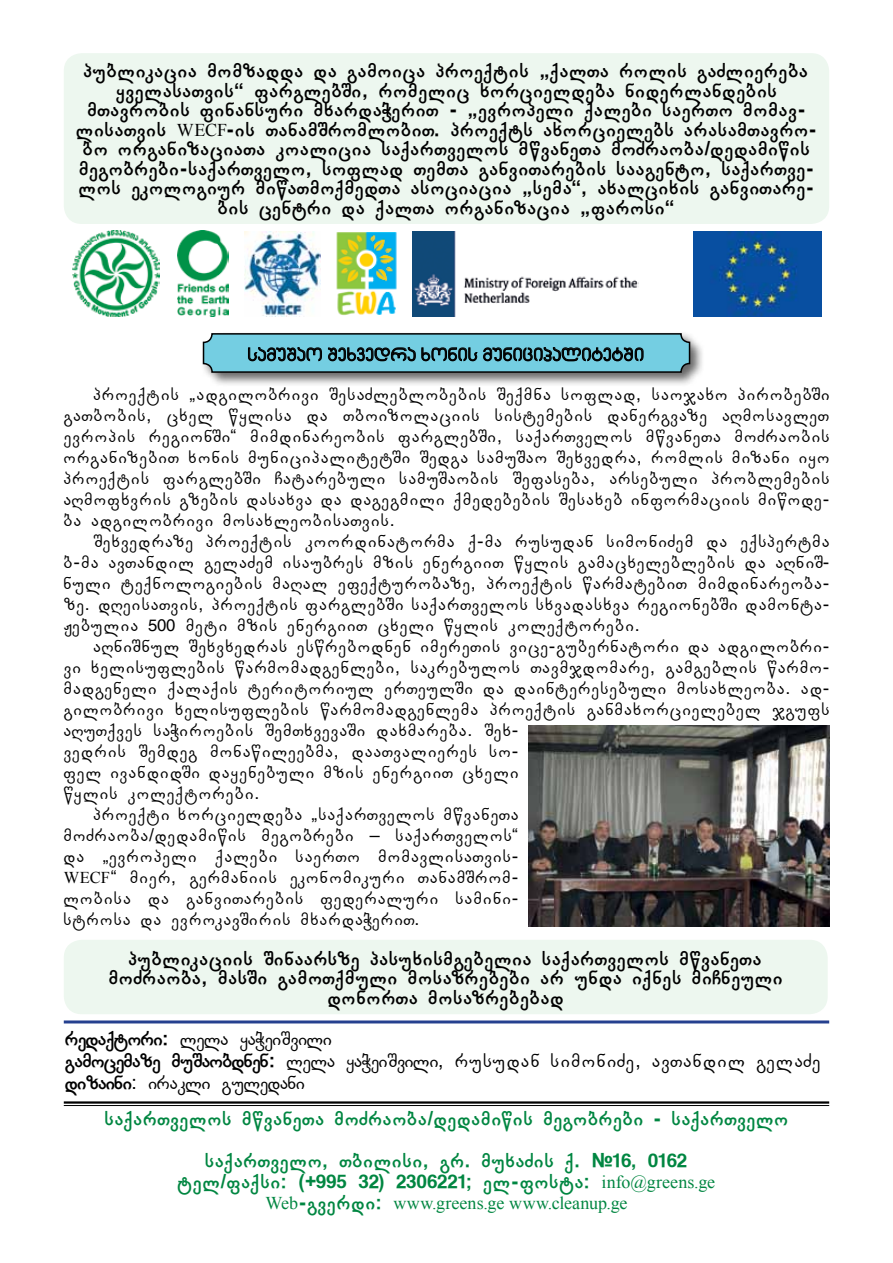
<style>
.page{position:relative;width:893px;height:1263px;background:#fff}
.page>*{position:absolute;margin:0;border:0;box-sizing:border-box;transform-origin:0 0}
.t1{font:700 18px/19.5px "Parlamu";letter-spacing:.1em;color:#000;text-align:center}
.t2{font:700 18px/21px "Parlamu";letter-spacing:.09em;color:#008641;text-align:center}
.t3{font:500 18px/21.6px "Parla";color:#000}
.t4{font:18px "Times New Roman";color:#008641}
.t5{font:18px "Avaza Mtavruli";letter-spacing:.015em;color:#000}
.t6{font:500 16.5px/21px "Parla";letter-spacing:.105em;color:#000;text-align:justify}
.s1{font-family:"Times New Roman";font-weight:400}
.s2{font-family:"Parlamu";font-weight:700}
</style>
<div class="page">
<hr style="left:64px;top:1101px;width:765px;height:3px;background:#000">
<hr style="left:64px;top:1105px;width:765px;height:1px;background:#000">
<hr style="left:64px;top:1020px;width:765px;height:3px;background:#25408f">
<img style="left:72px;top:230px;width:87px;height:87px">
<img style="left:178px;top:230px;width:50px;height:87px">
<div style="left:64px;top:53px;width:765px;height:171px;background:#edf7ef;border-radius:18px"></div>
<img style="left:245px;top:232px;width:75px;height:85px">
<img style="left:693px;top:232px;width:128px;height:85px">
<div style="left:64px;top:940px;width:764px;height:74px;background:#edf7ef;border-radius:18px"></div>
<div style="left:200px;top:331px;width:505px;height:56px;background:#000;opacity:.6"></div>
<div style="left:204px;top:334px;width:485px;height:38px;background:#74cee2;border-radius:9px"></div>
<svg style="left:248px;top:347px;width:74px;height:15px"></svg>
<svg style="left:328px;top:347px;width:316px;height:15px"></svg>
<div style="left:203px;top:333px;width:487px;height:40px;border:2px solid #000;border-radius:9px"></div>
<img style="left:529px;top:726px;width:300px;height:200px">
<img style="left:412px;top:232px;width:226px;height:85px">
<img style="left:336px;top:232px;width:61px;height:84px">
<p class="t1" style="left:77px;top:62px;width:741px">PUBLIKACIA MOMZADDA DA GAMOICA PROEQTIS „QALTA ROLIS GAZLIEREBA YVELASATVIS“ FARGLEBSI, ROMELIC XORCIELDEBA NIDERLANDEBIS MTAVROBIS FINANSURI MXARDAWERIT - „EVROPELI QALEBI SAERTO MOMAV-LISATVIS <span class="s1">WECF</span>-IS TANAMSROMLOBIT. PROEQTS AXORCIELEBS ARASAMTAVRO-BO ORGANIZACIATA KOALICIA SAQARTVELOS MWVANETA MOZRAOBA/DEDAMIWIS MEGOBREBI-SAQARTVELO, SOFLAD TEMTA GANVITAREBIS SAAGENTO, SAQARTVE-LOS EKOLOGIUR MIWATMOQMEDTA ASOCIACIA „SEMA“, AXALCIXIS GANVITARE-BIS CENTRI DA QALTA ORGANIZACIA „FAROSI“</p>
<p class="t5" style="left:248px;top:346px;width:398px">SAMUSAO SEXVEDRA XONIS MUNICIPALITETSI</p>
<p class="t6" style="left:64px;top:385px;width:767px;text-indent:30px">PROEQTIS „ADGILOBRIVI SESAZLEBLOBEBIS SEQMNA SOFLAD, SAOJAXO PIROBEBSI GATBOBIS, CXEL WYLISA DA TBOIZOLACIIS SISTEMEBIS DANERGVAZE ARMOSAVLET EVROPIS REGIONSI“ MIMDINAREOBIS FARGLEBSI, SAQARTVELOS MWVANETA MOZRAOBIS ORGANIZEBIT XONIS MUNICIPALITETSI SEDGA SAMUSAO SEXVEDRA, ROMLIS MIZANI IYO PROEQTIS FARGLEBSI CATAREBULI SAMUSAOBIS SEFASEBA, ARSEBULI PROBLEMEBIS ARMOFXVRIS GZEBIS DASAXVA DA DAGEGMILI QMEDEBEBIS SESAXEB INFORMACIIS MIWODE-BA ADGILOBRIVI MOSAXLEOBISATVIS.</p>
<p class="t6" style="left:64px;top:532px;width:767px;text-indent:30px">SEXVEDRAZE PROEQTIS KOORDINATORMA Q-MA RUSUDAN SIMONIZEM DA EQSPERTMA B-MA AVTANDIL GELAZEM ISAUBRES MZIS ENERGIIT WYLIS GAMACXELEBLEBIS DA ARNIS-NULI TEQNOLOGIEBIS MARAL EFEQTUROBAZE, PROEQTIS WARMATEBIT MIMDINAREOBA-ZE. DREISATVIS, PROEQTIS FARGLEBSI SAQARTVELOS SXVADASXVA REGIONEBSI DAMONTA-JEBULIA 500 METI MZIS ENERGIIT CXELI WYLIS KOLEQTOREBI.</p>
<p class="t6" style="left:94px;top:637px;width:737px">ARNISNUL SEXVXEDRAS ESWREBODNEN IMERETIS VICE-GUBERNATORI DA ADGILOBRI-</p>
<p class="t6" style="left:64px;top:658px;width:767px">VI XELISUFLEBIS WARMOMADGENLEBI, SAKREBULOS TAVMJDOMARE, GAMGEBLIS WARMO-</p>
<p class="t6" style="left:64px;top:679px;width:767px">MADGENELI QALAQIS TERITORIUL ERTEULSI DA DAINTERESEBULI MOSAXLEOBA. AD-</p>
<p class="t6" style="left:64px;top:700px;width:767px">GILOBRIVI XELISUFLEBIS WARMOMADGENLEMA PROEQTIS GANMAXORCIELEBEL JGUFS</p>
<p class="t6" style="left:64px;top:721px;width:456px">ARUTQVES SAWIROEBIS SEMTXVEVASI DAXMAREBA. SEX-</p>
<p class="t6" style="left:64px;top:742px;width:456px">VEDRIS SEMDEG MONAWILEEBMA, DAATVALIERES SO-</p>
<p class="t6" style="left:64px;top:763px;width:456px">FEL IVANDIDSI DAYENEBULI MZIS ENERGIIT CXELI</p>
<p class="t6" style="left:64px;top:784px;width:197px">WYLIS KOLEQTOREBI.</p>
<p class="t6" style="left:94px;top:805px;width:426px">PROEQTI XORCIELDEBA „SAQARTVELOS MWVANETA</p>
<p class="t6" style="left:64px;top:826px;width:456px">MOZRAOBA/DEDAMIWIS MEGOBREBI – SAQARTVELOS“</p>
<p class="t6" style="left:64px;top:847px;width:456px">DA „EVROPELI QALEBI SAERTO MOMAVLISATVIS-</p>
<p class="t6" style="left:64px;top:868px;width:456px"><span class="s1">WECF</span>“ MIER, GERMANIIS EKONOMIKURI TANAMSROM-</p>
<p class="t6" style="left:64px;top:889px;width:456px">LOBISA DA GANVITAREBIS FEDERALURI SAMINI-</p>
<p class="t6" style="left:64px;top:910px;width:357px">STROSA DA EVROKAVSIRIS MXARDAWERIT.</p>
<p class="t1" style="left:109px;top:950px;width:674px">PUBLIKACIIS SINAARSZE PASUXISMGEBELIA SAQARTVELOS MWVANETA<br>MOZRAOBA, MASSI GAMOTQMULI MOSAZREBEBI AR UNDA IQNES MICNEULI<br>DONORTA MOSAZREBEBAD</p>
<p class="t3" style="left:65px;top:1029px;width:756px"><span class="s2">REDAQTORI:</span> LELA YAWEISVILI<br><span class="s2">GAMOCEMAZE MUSAOBDNEN:</span> LELA YAWEISVILI, RU SUDAN SIMO NIZE, AVTANDIL GELAZE<br><span class="s2">DIZAINI</span>: IRAKLI GULEDANI</p>
<p class="t2" style="left:105px;top:1109px;width:684px">SAQARTVELOS MWVANETA MOZRAOBA/DEDAMIWIS MEGOBREBI - SAQARTVELO</p>
<p class="t2" style="left:178px;top:1151px;width:539px">SAQARTVELO, TBILISI, GR. MUXAZIS Q. #16, 0162<br>TEL/FAQ SI: (+995 32) 2306221; EL-FOSTA: <span class="s1">info@greens.ge</span></p>
<p class="t4" style="left:265px;top:1190px;width:363px">Web<span class="s2">-GVE RDI:</span> www.greens.ge www.cleanup.ge</p>
</div>
